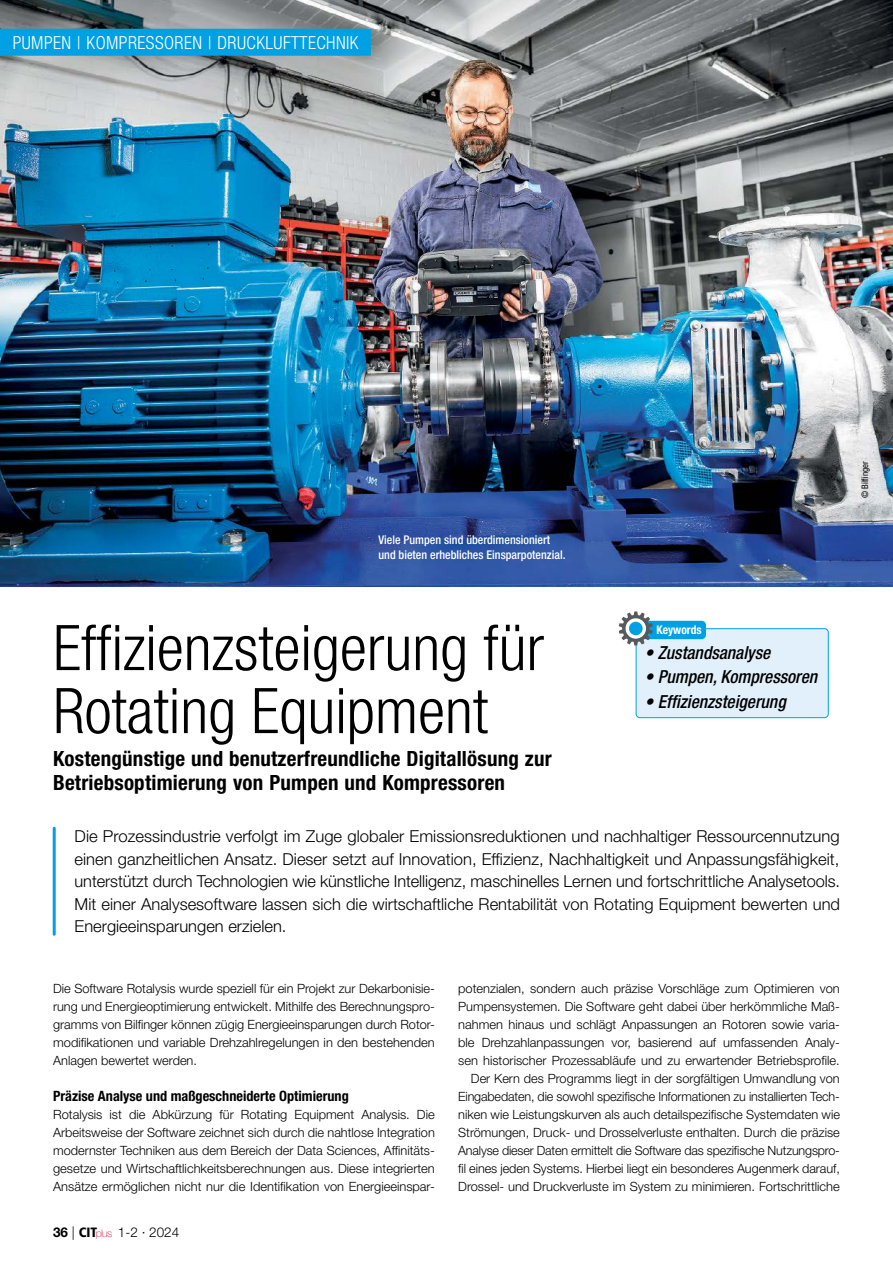
<style>
.page{position:relative;width:893px;height:1263px;background:#fff}
.page>*{position:absolute;margin:0;border:0;box-sizing:border-box;transform-origin:0 0}
.t1{font:300 condensed 63px/63px "Helvetica Neue LT Std";color:#000}
.t2{font:700 condensed 21px/24px "Helvetica Neue LT Std";letter-spacing:.01em;color:#000}
.t3{font:italic 500 condensed 18px "Helvetica Neue LT Std";color:#000}
.t4{font:300 condensed 18px "Helvetica Neue LT Std";letter-spacing:.025em;color:#fff}
.t5{font:300 16.5px/22.5px "Helvetica Neue LT Std";color:#000;text-align:justify}
.t6{font:700 condensed 14.25px "Helvetica Neue LT Std";color:#000}
.t7{font:300 13.5px "Helvetica Neue LT Std";color:#000}
.t8{font:300 12.75px/18px "Helvetica Neue LT Std";color:#000;text-align:justify}
.t9{font:500 condensed 12px/15px "Helvetica Neue LT Std";color:#fff}
.t10{font:700 condensed 12px "Helvetica Neue LT Std";color:#fff;scale:.96 1}
.t11{font:condensed 9px "Helvetica Neue LT Std";color:#000}
.s1{font-weight:700}
.s2{font-family:"Frutiger LT Std";font-weight:900;font-stretch:condensed}
.s3{font-weight:100;font-size:10.65px;color:#d1223e}
</style>
<div class="page">
<hr style="left:53px;top:828px;width:3px;height:106px;background:#00a1e4">
<img style="left:0;top:0;width:893px;height:587px">
<div style="left:636px;top:629px;width:192px;height:89px;background:#e1f0fb;border-radius:4px"></div>
<div style="left:636px;top:628px;width:193px;height:90px;border:1px solid #00a1e4;border-radius:4px"></div>
<div style="left:635px;top:621px;width:71px;height:18px;background:#00a1e4;border-radius:4px"></div>
<svg style="left:619px;top:611px;width:34px;height:34px"></svg>
<div style="left:629px;top:622px;width:14px;height:13px;background:#00a1e4;border-radius:50%"></div>
<div style="left:0;top:29px;width:371px;height:27px;background:#00a1e4"></div>
<h3 class="t4" style="left:13px;top:32px;width:20px">PUMPE</h3>
<h3 class="t4" style="left:62px;top:32px;width:55px">N | KOMPRESS</h3>
<h3 class="t4" style="left:164px;top:32px;width:64px">OREN | DRUCK</h3>
<h3 class="t4" style="left:265px;top:32px;width:18px">LUFTTECH</h3>
<h3 class="t4" style="left:336px;top:32px;width:17px">NIK</h3>
<p class="t9" style="left:378px;top:532px;width:189px">Viele Pumpen sind überdimensioniert und bieten erhebliches Einsparpotenzial.</p>
<p class="t11" style="left:860px;top:498px;width:38px;rotate:-90deg">© Bilfinger</p>
<h1 class="t1" style="left:53px;top:616px;width:492px">EFFIZIENZSTEIGERUNG FÜR<br>ROTATING EQUIPMENT</h1>
<h2 class="t2" style="left:53px;top:746px;width:500px">Kostengünstige und benutzerfreundliche Digitallösung zur<br>Betriebsoptimierung von Pumpen und Kompressoren</h2>
<p class="t10" style="left:657px;top:623px;width:49px">Keywords</p>
<h3 class="t3" style="left:645px;top:642px;width:127px">• Zustandsanalyse</h3>
<h3 class="t3" style="left:645px;top:666px;width:174px">• Pumpen, Kompressoren</h3>
<h3 class="t3" style="left:645px;top:690px;width:142px">• Effizienzsteigerung</h3>
<p class="t5" style="left:75px;top:825px;width:767px">Die Prozessindustrie verfolgt im Zuge globaler Emissionsreduktionen und nachhaltiger Ressourcennutzung einen ganzheitlichen Ansatz. Dieser setzt auf Innovation, Effizienz, Nachhaltigkeit und Anpassungsfähigkeit, unterstützt durch Technologien wie künstliche Intelligenz, maschinelles Lernen und fortschrittliche Analysetools.<br>Mit einer Analysesoftware lassen sich die wirtschaftliche Rentabilität von Rotating Equipment bewerten und Energieeinsparungen erzielen.</p>
<p class="t8" style="left:53px;top:979px;width:383px">Die Software Rotalysis wurde speziell für ein Projekt zur Dekarbonisie&shy;rung und Energieoptimierung entwickelt. Mithilfe des Berechnungspro&shy;gramms von Bilfinger können zügig Energieeinsparungen durch Rotor&shy;modifikationen und variable Drehzahlregelungen in den bestehenden Anlagen bewertet werden.</p>
<p class="t6" style="left:53px;top:1087px;width:297px">Präzise Analyse und maßgeschneiderte Optimierung</p>
<p class="t8" style="left:53px;top:1105px;width:383px">Rotalysis ist die Abkürzung für Rotating Equipment Analysis. Die Arbeitsweise der Software zeichnet sich durch die nahtlose Integration modernster Techniken aus dem Bereich der Data Sciences, Affinitäts&shy;gesetze und Wirtschaftlichkeitsberechnungen aus. Diese integrierten Ansätze ermöglichen nicht nur die Identifikation von Energieeinspar-</p>
<p class="t7" style="left:53px;top:1224px;width:128px"><span class="s1">36</span> | <span class="s2">CIT</span><span class="s3">plus</span> 1-2 · 2024</p>
<p class="t8" style="left:458px;top:979px;width:383px;text-align:right">potenzialen, sondern auch präzise Vorschläge zum Optimieren von Pumpensystemen. Die Software geht dabei über herkömmliche Maß&shy;nahmen hinaus und schlägt Anpassungen an Rotoren sowie varia&shy;ble Drehzahlanpassungen vor, basierend auf umfassenden Analy&shy;sen historischer Prozessabläufe und zu erwartender Betriebsprofile.<br>Der Kern des Programms liegt in der sorgfältigen Umwandlung von Eingabedaten, die sowohl spezifische Informationen zu installierten Tech&shy;niken wie Leistungskurven als auch detailspezifische Systemdaten wie Strömungen, Druck- und Drosselverluste enthalten. Durch die präzise Analyse dieser Daten ermittelt die Software das spezifische Nutzungspro&shy;fil eines jeden Systems. Hierbei liegt ein besonderes Augenmerk darauf, Drossel- und Druckverluste im System zu minimieren. Fortschrittliche</p>
</div>
